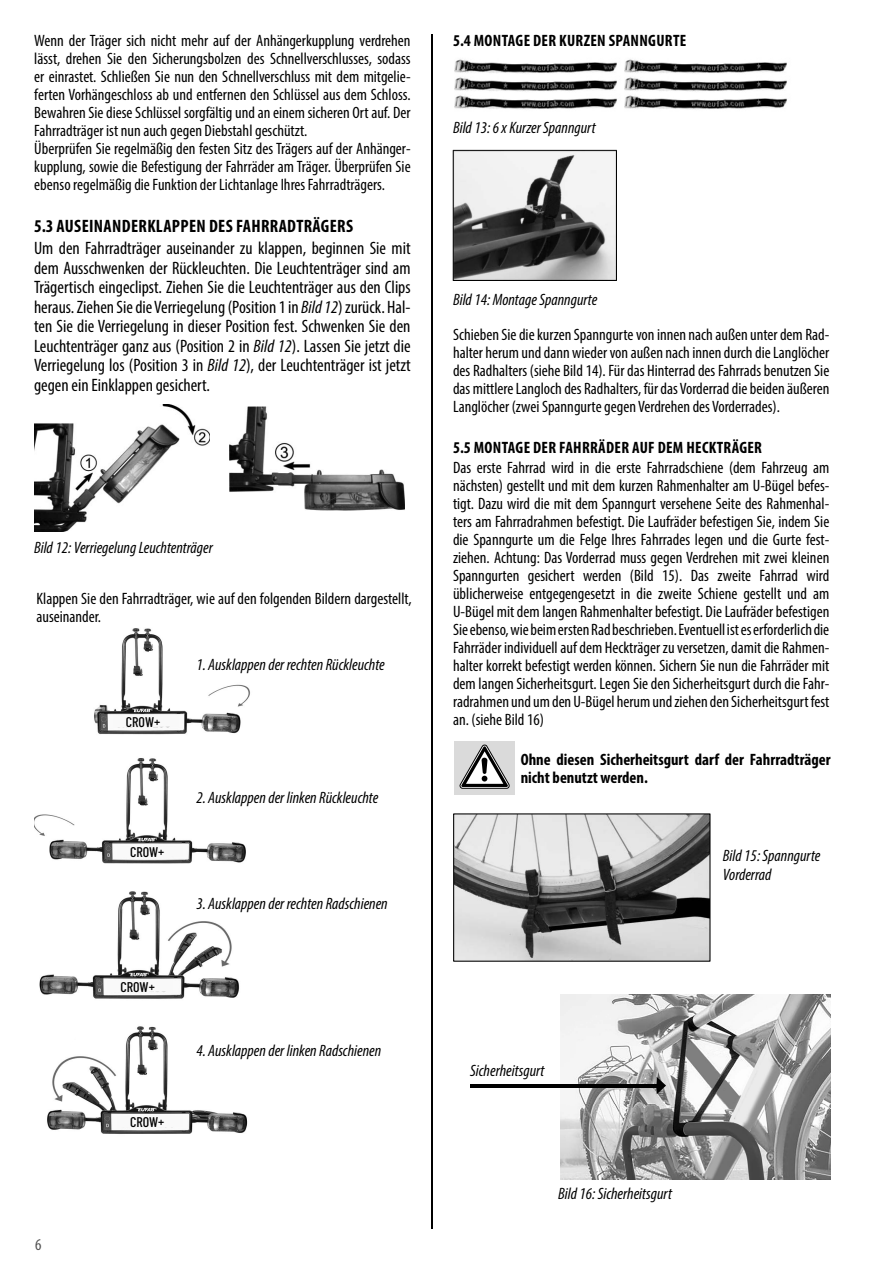
<style>
.page{position:relative;width:893px;height:1263px;background:#fff}
.page>*{position:absolute;margin:0;border:0;box-sizing:border-box;transform-origin:0 0}
.t1{font:condensed 18px/19.5px "Myriad Pro";color:#000;text-align:justify}
.t2{font:700 condensed 18px "Myriad Pro";letter-spacing:.02em;color:#000}
.t3{font:condensed 16.5px/18px "Myriad Pro";color:#000}
.t4{font:italic condensed 16.5px/19.8px "Myriad Pro";color:#000}
.t5{font:700 condensed 16.5px "Myriad Pro";letter-spacing:.02em;color:#000}
.t6{font:700 condensed 16.5px/18px "Myriad Pro";color:#000}
.t7{font:condensed 16.5px "Myriad Pro";color:#515151}
.t8{font:500 13.95px "Barlow Condensed";color:#000}
.s1{font-style:italic}
</style>
<div class="page">
<hr style="left:431px;top:34px;width:1px;height:1195px;background:#000">
<img style="left:34px;top:404px;width:176px;height:127px">
<img style="left:230px;top:407px;width:175px;height:103px">
<img style="left:454px;top:59px;width:333px;height:50px">
<img style="left:452px;top:149px;width:164px;height:131px">
<img style="left:455px;top:815px;width:253px;height:145px">
<div style="left:453px;top:813px;width:257px;height:149px;border:1px solid #010101"></div>
<div style="left:454px;top:742px;width:61px;height:53px;background:#dadada"></div>
<svg style="left:460px;top:745px;width:49px;height:43px"></svg>
<img style="left:560px;top:995px;width:271px;height:184px">
<hr style="left:470px;top:1084px;width:189px;height:3px;background:#000">
<svg style="left:657px;top:1077px;width:9px;height:17px"></svg>
<img style="left:34px;top:758px;width:212px;height:106px">
<img style="left:94px;top:628px;width:156px;height:107px">
<img style="left:39px;top:891px;width:201px;height:108px">
<img style="left:47px;top:1026px;width:201px;height:108px">
<div style="left:35px;top:750px;width:42px;height:51px;background:#fff"></div>
<div style="left:30px;top:886px;width:42px;height:52px;background:#fff"></div>
<svg style="left:47px;top:1026px;width:42px;height:43px"></svg>
<svg style="left:113px;top:716px;width:65px;height:12px"></svg>
<svg style="left:117px;top:846px;width:65px;height:12px"></svg>
<svg style="left:108px;top:981px;width:65px;height:11px"></svg>
<svg style="left:117px;top:1116px;width:65px;height:12px"></svg>
<p class="t3" style="left:34px;top:32px;width:378px">Wenn der Träger sich nicht mehr auf der Anhängerkupplung verdrehen lässt, drehen Sie den Sicherungsbolzen des Schnellverschlusses, sodass er einrastet. Schließen Sie nun den Schnellverschluss mit dem mitgelie&shy;ferten Vorhängeschloss ab und entfernen den Schlüssel aus dem Schloss.<br>Bewahren Sie diese Schlüssel sorgfältig und an einem sicheren Ort auf. Der Fahrradträger ist nun auch gegen Diebstahl geschützt.<br>Überprüfen Sie regelmäßig den festen Sitz des Trägers auf der Anhänger&shy;kupplung, sowie die Befestigung der Fahrräder am Träger. Überprüfen Sie ebenso regelmäßig die Funktion der Lichtanlage Ihres Fahrradträgers.</p>
<p class="t2" style="left:34px;top:215px;width:321px">5.3 AUSEINANDERKLAPPEN DES FAHRRADTRÄGERS</p>
<p class="t1" style="left:34px;top:238px;width:378px">Um den Fahrradträger auseinander zu klappen, beginnen Sie mit dem Ausschwenken der Rückleuchten. Die Leuchtenträger sind am Trägertisch eingeclipst. Ziehen Sie die Leuchtenträger aus den Clips heraus. Ziehen Sie die Verriegelung (Position 1 in <span class="s1">Bild 12</span>) zurück. Hal&shy;ten Sie die Verriegelung in dieser Position fest. Schwenken Sie den Leuchtenträger ganz aus (Position 2 in <span class="s1">Bild 12</span>). Lassen Sie jetzt die Verriegelung los (Position 3 in <span class="s1">Bild 12</span>), der Leuchtenträger ist jetzt gegen ein Einklappen gesichert.</p>
<p class="t4" style="left:34px;top:537px;width:180px">Bild 12: Verriegelung Leuchtenträger</p>
<p class="t3" style="left:36px;top:589px;width:377px">Klappen Sie den Fahrradträger, wie auf den folgenden Bildern dargestellt, auseinander.</p>
<p class="t7" style="left:35px;top:1234px;width:8px">6</p>
<p class="t8" style="left:126px;top:712px;width:36px">CROW+</p>
<p class="t8" style="left:130px;top:842px;width:36px">CROW+</p>
<p class="t8" style="left:121px;top:977px;width:36px">CROW+</p>
<p class="t8" style="left:130px;top:1112px;width:36px">CROW+</p>
<p class="t4" style="left:196px;top:655px;width:190px">1. Ausklappen der rechten Rückleuchte</p>
<p class="t4" style="left:196px;top:787px;width:183px">2. Ausklappen der linken Rückleuchte</p>
<p class="t4" style="left:196px;top:893px;width:193px">3. Ausklappen der rechten Radschienen</p>
<p class="t4" style="left:196px;top:1040px;width:186px">4. Ausklappen der linken Radschienen</p>
<p class="t5" style="left:453px;top:31px;width:235px">5.4 MONTAGE DER KURZEN SPANNGURTE</p>
<p class="t4" style="left:453px;top:117px;width:144px">Bild 13: 6 x Kurzer Spanngurt</p>
<p class="t4" style="left:453px;top:289px;width:146px">Bild 14: Montage Spanngurte</p>
<p class="t3" style="left:453px;top:325px;width:378px;text-align:justify">Schieben Sie die kurzen Spanngurte von innen nach außen unter dem Rad&shy;halter herum und dann wieder von außen nach innen durch die Langlöcher des Radhalters (siehe Bild 14). Für das Hinterrad des Fahrrads benutzen Sie das mittlere Langloch des Radhalters, für das Vorderrad die beiden äußeren Langlöcher (zwei Spanngurte gegen Verdrehen des Vorderrades).</p>
<p class="t5" style="left:453px;top:437px;width:311px">5.5 MONTAGE DER FAHRRÄDER AUF DEM HECKTRÄGER</p>
<p class="t3" style="left:453px;top:458px;width:378px;text-align:justify">Das erste Fahrrad wird in die erste Fahrradschiene (dem Fahrzeug am nächsten) gestellt und mit dem kurzen Rahmenhalter am U-Bügel befes&shy;tigt. Dazu wird die mit dem Spanngurt versehene Seite des Rahmenhal&shy;ters am Fahrradrahmen befestigt. Die Laufräder befestigen Sie, indem Sie die Spanngurte um die Felge Ihres Fahrrades legen und die Gurte fest&shy;ziehen. Achtung: Das Vorderrad muss gegen Verdrehen mit zwei kleinen Spanngurten gesichert werden (Bild 15). Das zweite Fahrrad wird üblicherweise entgegengesetzt in die zweite Schiene gestellt und am U-Bügel mit dem langen Rahmenhalter befestigt. Die Laufräder befestigen Sie ebenso, wie beim ersten Rad beschrieben. Eventuell ist es erforderlich die Fahrräder individuell auf dem Heckträger zu versetzen, damit die Rahmen&shy;halter korrekt befestigt werden können. Sichern Sie nun die Fahrräder mit dem langen Sicherheitsgurt. Legen Sie den Sicherheitsgurt durch die Fahr&shy;radrahmen und um den U-Bügel herum und ziehen den Sicherheitsgurt fest an. (siehe Bild 16)</p>
<p class="t6" style="left:521px;top:750px;width:311px">Ohne diesen Sicherheitsgurt darf der Fahrradträger nicht benutzt werden.</p>
<p class="t4" style="left:723px;top:845px;width:99px">Bild 15: Spanngurte<br>Vorderrad</p>
<p class="t4" style="left:470px;top:1061px;width:76px">Sicherheitsgurt</p>
<p class="t4" style="left:558px;top:1183px;width:115px">Bild 16: Sicherheitsgurt</p>
</div>
